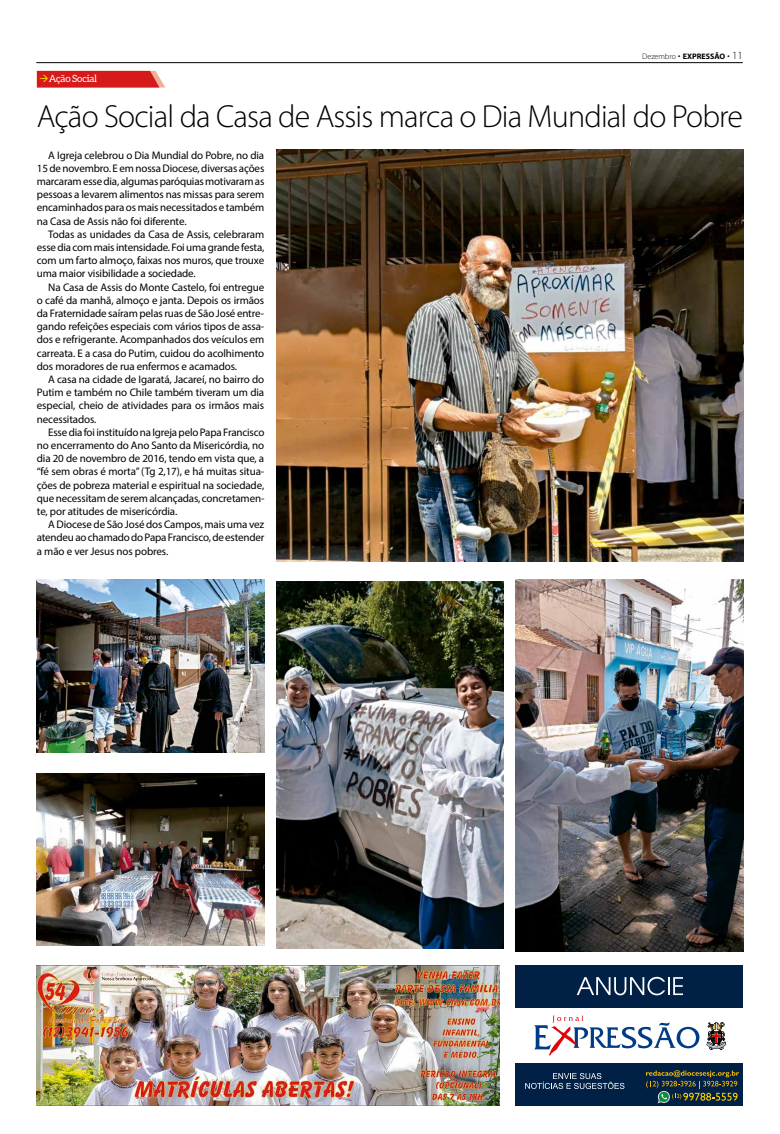
<style>
.page{position:relative;width:780px;height:1134px;background:#fff}
.page>*{position:absolute;margin:0;border:0;box-sizing:border-box;transform-origin:0 0}
.t1{font:300 32px "Myriad Pro";letter-spacing:-.025em;color:#000}
.t2{font:11px/13.2px "Myriad Pro";letter-spacing:-.01em;color:#000;text-align:justify}
.t3{font:10px "Aleo";letter-spacing:-.025em;color:#fff}
.t4{font:700 8px "Myriad Pro";color:#000}
.s1{color:#f6d000}
.s2{font-weight:300}
.s3{font-weight:300;font-size:11px}
</style>
<div class="page">
<hr style="left:36px;top:62px;width:706px;height:1px;background:#000">
<svg style="left:37px;top:71px;width:128px;height:17px;background:#d82d2b"></svg>
<img style="left:37px;top:965px;width:462px;height:140px">
<div style="left:515px;top:965px;width:228px;height:140px;background:#002045"></div>
<div style="left:515px;top:1008px;width:228px;height:55px;background:#fff"></div>
<svg style="left:525px;top:1073px;width:99px;height:16px"></svg>
<svg style="left:534px;top:1015px;width:165px;height:40px"></svg>
<svg style="left:706px;top:1022px;width:19px;height:28px"></svg>
<svg style="left:646px;top:1070px;width:93px;height:33px"></svg>
<svg style="left:576px;top:977px;width:107px;height:18px"></svg>
<img style="left:276px;top:149px;width:467px;height:412px">
<img style="left:276px;top:581px;width:227px;height:368px">
<img style="left:515px;top:580px;width:228px;height:372px">
<img style="left:37px;top:773px;width:227px;height:173px">
<img style="left:37px;top:580px;width:227px;height:172px">
<p class="t3" style="left:39px;top:73px;width:59px"><span class="s1">→</span>Ação Social</p>
<p class="t4" style="left:642px;top:51px;width:102px"><span class="s2">Dezembro</span> EXPRESSÃO <span class="s3">11</span></p>
<h1 class="t1" style="left:37px;top:97px;width:707px">Ação Social da Casa de Assis marca o Dia Mundial do Pobre</h1>
<p class="t2" style="left:37px;top:148px;width:229px;text-indent:11px">A Igreja celebrou o Dia Mundial do Pobre, no dia 15 de novembro. E em nossa Diocese, diversas ações marcaram esse dia, algumas paróquias motivaram as pessoas a levarem alimentos nas missas para serem encaminhados para os mais necessitados e também na Casa de Assis não foi diferente.</p>
<p class="t2" style="left:37px;top:227px;width:229px;text-indent:11px">Todas as unidades da Casa de Assis, celebraram esse dia com mais intensidade. Foi uma grande festa, com um farto almoço, faixas nos muros, que trouxe uma maior visibilidade a sociedade.</p>
<p class="t2" style="left:37px;top:280px;width:229px;text-indent:11px">Na Casa de Assis do Monte Castelo, foi entregue o café da manhã, almoço e janta. Depois os irmãos da Fraternidade saíram pelas ruas de São José entre&shy;gando refeições especiais com vários tipos de assa&shy;dos e refrigerante. Acompanhados dos veículos em carreata. E a casa do Putim, cuidou do acolhimento dos moradores de rua enfermos e acamados.</p>
<p class="t2" style="left:37px;top:372px;width:229px;text-indent:11px">A casa na cidade de Igaratá, Jacareí, no bairro do Putim e também no Chile também tiveram um dia especial, cheio de atividades para os irmãos mais necessitados.</p>
<p class="t2" style="left:37px;top:425px;width:229px;text-indent:11px">Esse dia foi instituído na Igreja pelo Papa Francisco no encerramento do Ano Santo da Misericórdia, no dia 20 de novembro de 2016, tendo em vista que, a “fé sem obras é morta” (Tg 2,17), e há muitas situa&shy;ções de pobreza material e espiritual na sociedade, que necessitam de serem alcançadas, concretamen&shy;te, por atitudes de misericórdia.</p>
<p class="t2" style="left:37px;top:518px;width:229px;text-indent:11px">A Diocese de São José dos Campos, mais uma vez atendeu ao chamado do Papa Francisco, de estender a mão e ver Jesus nos pobres.</p>
</div>
